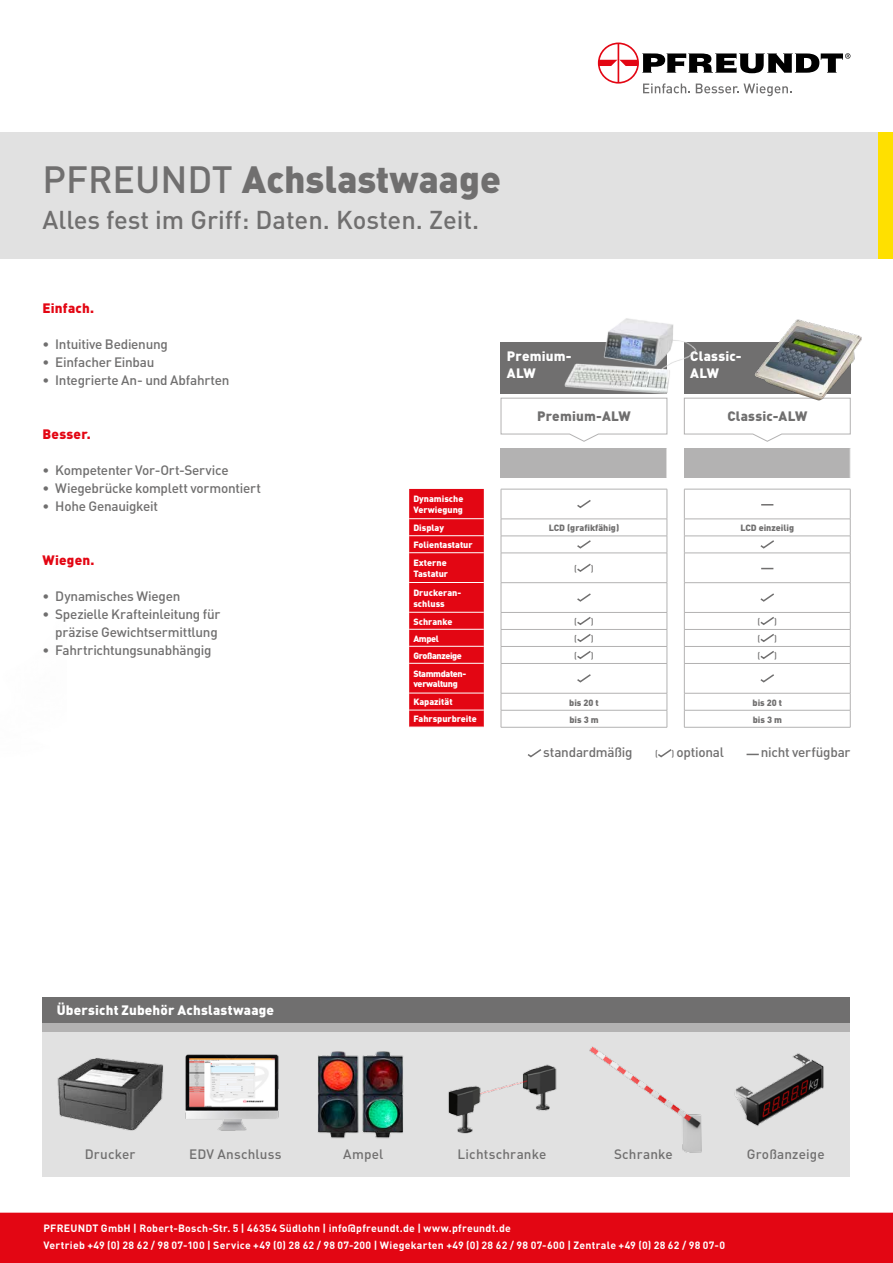
<style>
.page{position:relative;width:893px;height:1263px;background:#fff}
.page>*{position:absolute;margin:0;border:0;box-sizing:border-box;transform-origin:0 0}
.t1{font:900 37.5px "DIN";color:#706f6f}
.t2{font:500 25.5px "DIN";color:#706f6f}
.t3{font:500 13.5px/18px "DIN";letter-spacing:-.02em;color:#706f6f;text-align:right}
.t4{font:900 13.5px/16.5px "DIN";letter-spacing:.015em;color:#fff}
.t5{font:500 13.5px "DIN";letter-spacing:.01em;color:#706f6f}
.t6{font:900 13.5px "DIN";letter-spacing:.015em;color:#e30613}
.t7{font:900 13.5px "DIN";letter-spacing:.015em;color:#706f6f}
.t8{font:500 13.5px "DIN";letter-spacing:.015em;color:#706f6f}
.t9{font:700 10.5px/16.5px "DIN";letter-spacing:.025em;color:#fff}
.t10{font:900 9px/10.8px "DIN";color:#fff}
.t11{font:900 9px/17px "DIN";color:#706f6f}
.t12{font:900 9px/17px "DIN";letter-spacing:-.04em;color:#fff}
.t13{font:500 9px "DIN";color:#706f6f}
.s1{font-weight:500}
.s2{font-size:9px}
</style>
<div class="page">
<div style="left:0;top:1213px;width:893px;height:50px;background:#e30613"></div>
<div style="left:43px;top:1025px;width:807px;height:152px;background:#e1e1e1"></div>
<div style="left:43px;top:997px;width:807px;height:26px;background:#706f6f"></div>
<div style="left:43px;top:1023px;width:807px;height:9px;background:#b3b2b2"></div>
<img style="left:57px;top:1058px;width:107px;height:73px">
<img style="left:185px;top:1054px;width:94px;height:77px">
<img style="left:318px;top:1051px;width:86px;height:88px">
<img style="left:734px;top:1053px;width:90px;height:73px">
<img style="left:448px;top:1064px;width:109px;height:70px">
<img style="left:589px;top:1046px;width:113px;height:107px">
<svg style="left:684px;top:398px;width:167px;height:44px"></svg>
<svg style="left:501px;top:398px;width:166px;height:44px"></svg>
<div style="left:684px;top:342px;width:166px;height:43px;background:#706f6f"></div>
<div style="left:501px;top:342px;width:166px;height:43px;background:#706f6f"></div>
<div style="left:684px;top:379px;width:166px;height:15px;background:#706f6f"></div>
<div style="left:501px;top:379px;width:166px;height:15px;background:#706f6f"></div>
<hr style="left:684px;top:489px;width:166px;height:1px;background:#b3b2b2">
<hr style="left:684px;top:489px;width:1px;height:30px;background:#b3b2b2">
<hr style="left:850px;top:489px;width:1px;height:30px;background:#b3b2b2">
<hr style="left:684px;top:519px;width:166px;height:1px;background:#b3b2b2">
<hr style="left:684px;top:536px;width:166px;height:1px;background:#b3b2b2">
<hr style="left:684px;top:553px;width:166px;height:1px;background:#b3b2b2">
<hr style="left:684px;top:582px;width:166px;height:1px;background:#b3b2b2">
<hr style="left:684px;top:612px;width:166px;height:1px;background:#b3b2b2">
<hr style="left:684px;top:629px;width:166px;height:1px;background:#b3b2b2">
<hr style="left:684px;top:646px;width:166px;height:1px;background:#b3b2b2">
<hr style="left:684px;top:663px;width:166px;height:1px;background:#b3b2b2">
<hr style="left:684px;top:693px;width:166px;height:1px;background:#b3b2b2">
<hr style="left:684px;top:710px;width:166px;height:1px;background:#b3b2b2">
<svg style="left:684px;top:519px;width:1px;height:208px"></svg>
<svg style="left:850px;top:519px;width:1px;height:208px"></svg>
<hr style="left:684px;top:727px;width:166px;height:1px;background:#b3b2b2">
<svg style="left:761px;top:504px;width:12px;height:1px"></svg>
<svg style="left:760px;top:540px;width:14px;height:9px"></svg>
<svg style="left:761px;top:568px;width:12px;height:1px"></svg>
<svg style="left:760px;top:593px;width:14px;height:9px"></svg>
<svg style="left:760px;top:617px;width:14px;height:8px"></svg>
<svg style="left:760px;top:634px;width:14px;height:8px"></svg>
<svg style="left:760px;top:651px;width:14px;height:8px"></svg>
<svg style="left:760px;top:674px;width:14px;height:9px"></svg>
<hr style="left:501px;top:489px;width:166px;height:1px;background:#b3b2b2">
<hr style="left:501px;top:489px;width:1px;height:30px;background:#b3b2b2">
<hr style="left:667px;top:489px;width:1px;height:30px;background:#b3b2b2">
<hr style="left:501px;top:519px;width:166px;height:1px;background:#b3b2b2">
<hr style="left:501px;top:536px;width:166px;height:1px;background:#b3b2b2">
<hr style="left:501px;top:553px;width:166px;height:1px;background:#b3b2b2">
<hr style="left:501px;top:582px;width:166px;height:1px;background:#b3b2b2">
<hr style="left:501px;top:612px;width:166px;height:1px;background:#b3b2b2">
<hr style="left:501px;top:629px;width:166px;height:1px;background:#b3b2b2">
<hr style="left:501px;top:646px;width:166px;height:1px;background:#b3b2b2">
<hr style="left:501px;top:663px;width:166px;height:1px;background:#b3b2b2">
<hr style="left:501px;top:693px;width:166px;height:1px;background:#b3b2b2">
<hr style="left:501px;top:710px;width:166px;height:1px;background:#b3b2b2">
<svg style="left:501px;top:519px;width:1px;height:208px"></svg>
<svg style="left:667px;top:519px;width:1px;height:208px"></svg>
<hr style="left:501px;top:727px;width:166px;height:1px;background:#b3b2b2">
<svg style="left:577px;top:500px;width:14px;height:8px"></svg>
<svg style="left:577px;top:540px;width:14px;height:9px"></svg>
<svg style="left:577px;top:563px;width:14px;height:9px"></svg>
<svg style="left:577px;top:593px;width:14px;height:9px"></svg>
<svg style="left:577px;top:617px;width:14px;height:8px"></svg>
<svg style="left:577px;top:634px;width:14px;height:8px"></svg>
<svg style="left:577px;top:651px;width:14px;height:8px"></svg>
<svg style="left:577px;top:674px;width:14px;height:9px"></svg>
<div style="left:409px;top:489px;width:75px;height:238px;background:#e30613"></div>
<hr style="left:409px;top:552px;width:75px;height:1px;background:#fff">
<hr style="left:409px;top:582px;width:75px;height:1px;background:#fff">
<hr style="left:409px;top:612px;width:75px;height:1px;background:#fff">
<hr style="left:409px;top:629px;width:75px;height:1px;background:#fff">
<hr style="left:409px;top:646px;width:75px;height:1px;background:#fff">
<hr style="left:409px;top:663px;width:75px;height:1px;background:#fff">
<hr style="left:409px;top:535px;width:75px;height:1px;background:#fff">
<hr style="left:409px;top:693px;width:75px;height:1px;background:#fff">
<hr style="left:409px;top:710px;width:75px;height:1px;background:#fff">
<hr style="left:409px;top:518px;width:75px;height:1px;background:#fff">
<img style="left:751px;top:319px;width:111px;height:87px">
<img style="left:564px;top:318px;width:133px;height:76px">
<div style="left:684px;top:448px;width:166px;height:30px;background:#b3b2b2"></div>
<div style="left:501px;top:448px;width:166px;height:30px;background:#b3b2b2"></div>
<svg style="left:746px;top:754px;width:13px;height:1px"></svg>
<svg style="left:527px;top:749px;width:15px;height:9px"></svg>
<svg style="left:658px;top:749px;width:14px;height:9px"></svg>
<div style="left:0;top:133px;width:893px;height:126px;background:#e1e1e1"></div>
<svg style="left:598px;top:43px;width:252px;height:53px"></svg>
<div style="left:879px;top:133px;width:14px;height:126px;background:#ffe000"></div>
<h1 class="t1" style="left:43px;top:155px;width:460px"><span class="s1">PFREUNDT</span> Achslastwaage</h1>
<h2 class="t2" style="left:43px;top:204px;width:438px">Alles fest im Griff: Daten. Kosten. Zeit.</h2>
<p class="t6" style="left:43px;top:299px;width:53px">Einfach.</p>
<p class="t3" style="left:43px;top:334px;width:127px">• Intuitive Bedienung</p>
<p class="t3" style="left:43px;top:352px;width:113px">• Einfacher Einbau</p>
<p class="t3" style="left:43px;top:370px;width:188px">• Integrierte An- und Abfahrten</p>
<p class="t4" style="left:507px;top:347px;width:66px">Premium-<br>ALW</p>
<p class="t4" style="left:690px;top:347px;width:53px">Classic-<br>ALW</p>
<p class="t6" style="left:43px;top:425px;width:50px">Besser.</p>
<p class="t3" style="left:43px;top:460px;width:188px">• Kompetenter Vor-Ort-Service</p>
<p class="t3" style="left:43px;top:478px;width:220px">• Wiegebrücke komplett vormontiert</p>
<p class="t3" style="left:43px;top:496px;width:117px">• Hohe Genauigkeit</p>
<p class="t6" style="left:43px;top:551px;width:53px">Wiegen.</p>
<p class="t3" style="left:43px;top:586px;width:139px">• Dynamisches Wiegen</p>
<p class="t3" style="left:43px;top:604px;width:179px">• Spezielle Krafteinleitung für präzise Gewichtsermittlung</p>
<p class="t3" style="left:43px;top:640px;width:171px">• Fahrtrichtungsunabhängig</p>
<p class="t4" style="left:57px;top:1001px;width:219px">Übersicht Zubehör Achslastwaage</p>
<p class="t10" style="left:413px;top:493px;width:51px">Dynamische<br>Verwiegung</p>
<p class="t10" style="left:413px;top:519px;width:61px;line-height:17px">Display<br>Folientastatur</p>
<p class="t10" style="left:413px;top:557px;width:36px">Externe<br>Tastatur</p>
<p class="t10" style="left:413px;top:587px;width:49px">Druckeran&shy;schluss</p>
<p class="t12" style="left:413px;top:612px;width:50px">Schranke<br>Ampel<br>Großanzeige</p>
<p class="t12" style="left:413px;top:667px;width:53px;line-height:10.8px">Stammdaten&shy;verwaltung</p>
<p class="t10" style="left:413px;top:693px;width:65px;line-height:17px">Kapazität<br>Fahrspurbreite</p>
<p class="t7" style="left:537px;top:407px;width:95px">Premium-ALW</p>
<p class="t7" style="left:727px;top:407px;width:81px">Classic-ALW</p>
<p class="t11" style="left:549px;top:519px;width:72px">LCD (grafikfähig)</p>
<p class="t13" style="left:574px;top:563px;width:4px">(</p>
<p class="t13" style="left:591px;top:563px;width:4px">)</p>
<p class="t13" style="left:574px;top:616px;width:4px">(</p>
<p class="t13" style="left:591px;top:616px;width:4px">)</p>
<p class="t13" style="left:574px;top:633px;width:4px">(</p>
<p class="t13" style="left:591px;top:633px;width:4px">)</p>
<p class="t13" style="left:574px;top:650px;width:4px">(</p>
<p class="t13" style="left:591px;top:650px;width:4px">)</p>
<p class="t11" style="left:569px;top:693px;width:31px">bis 20 t bis 3 m</p>
<p class="t11" style="left:740px;top:519px;width:55px">LCD einzeilig</p>
<p class="t13" style="left:758px;top:616px;width:4px">(</p>
<p class="t13" style="left:774px;top:616px;width:4px">)</p>
<p class="t13" style="left:758px;top:633px;width:4px">(</p>
<p class="t13" style="left:774px;top:633px;width:4px">)</p>
<p class="t13" style="left:758px;top:650px;width:4px">(</p>
<p class="t13" style="left:774px;top:650px;width:4px">)</p>
<p class="t11" style="left:752px;top:693px;width:31px">bis 20 t bis 3 m</p>
<p class="t3" style="left:543px;top:743px;width:91px">standardmäßig</p>
<p class="t13" style="left:655px;top:748px;width:4px">(</p>
<p class="t3" style="left:672px;top:743px;width:54px"><span class="s2">)</span> optional</p>
<p class="t3" style="left:761px;top:743px;width:91px">nicht verfügbar</p>
<p class="t5" style="left:85px;top:1146px;width:52px">Drucker</p>
<p class="t8" style="left:189px;top:1146px;width:94px">EDV Anschluss</p>
<p class="t3" style="left:343px;top:1145px;width:42px">Ampel</p>
<p class="t5" style="left:458px;top:1146px;width:90px">Lichtschranke</p>
<p class="t5" style="left:747px;top:1146px;width:79px">Großanzeige</p>
<p class="t5" style="left:614px;top:1146px;width:60px">Schranke</p>
<p class="t9" style="left:43px;top:1220px;width:683px">PFREUNDT GmbH | Robert-Bosch-Str. 5 | 46354 Südlohn | info@pfreundt.de | www.pfreundt.de<br>Vertrieb +49 (0) 28 62 / 98 07-100 | Service +49 (0) 28 62 / 98 07-200 | Wiegekarten +49 (0) 28 62 / 98 07-600 | Zentrale +49 (0) 28 62 / 98 07-0</p>
</div>
